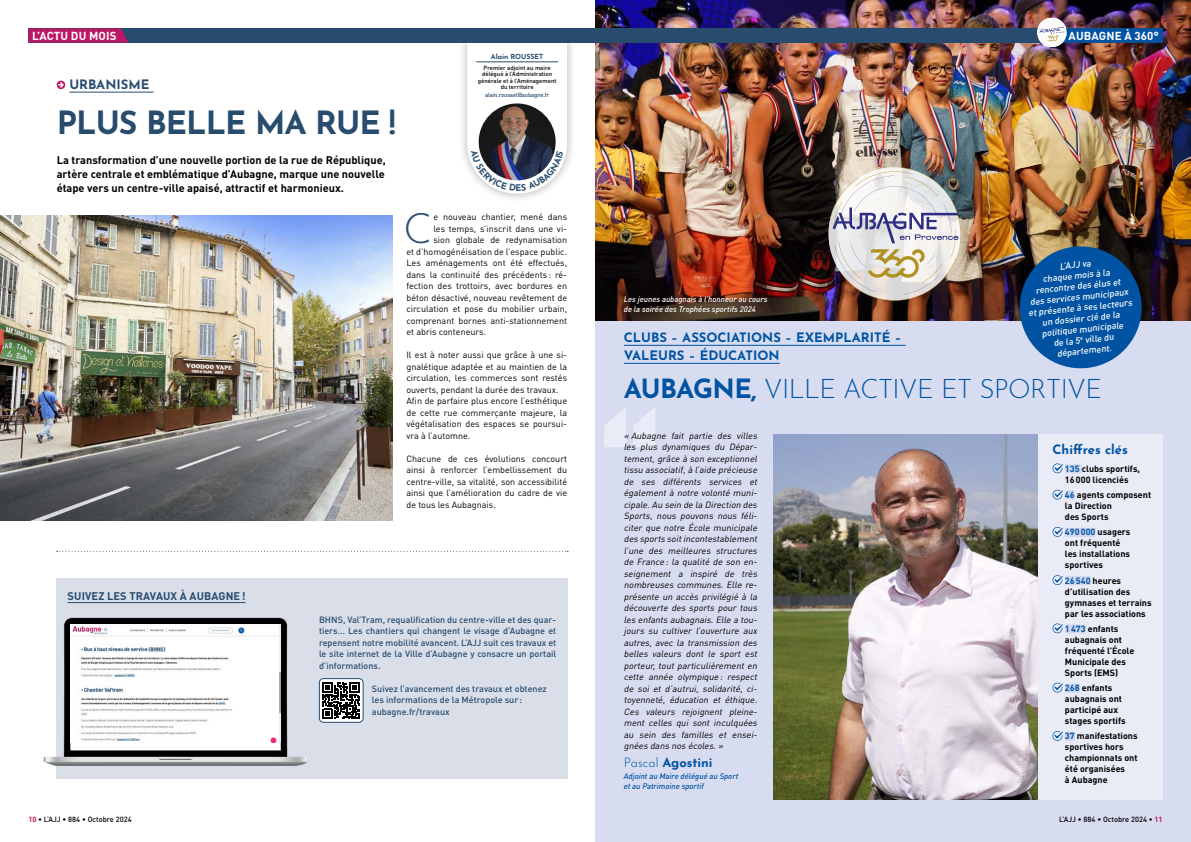
<style>
.page{position:relative;width:1191px;height:842px;background:#fff}
.page>*{position:absolute;margin:0;border:0;box-sizing:border-box;transform-origin:0 0}
.t1{font:300 41.4px "Josefin Sans";color:#284c6e}
.t2{font:700 32px "Josefin Sans";letter-spacing:-.03em;color:#284c6e}
.t3{font:300 26.5px "Josefin Sans";letter-spacing:-.02em;color:#0053a2}
.t4{font:700 13px/18px "Josefin Sans";color:#0053a2}
.t5{font:700 13px "Josefin Sans";color:#284c6e}
.t6{font:700 11.5px "DIN Pro";letter-spacing:.01em;color:#fff}
.t7{font:700 11px/14px "DIN Pro";color:#000;text-align:justify}
.t8{font:700 11px "DIN Pro";letter-spacing:.01em;color:#284c6e}
.t9{font:italic 9px/11.5px "DIN Pro";color:#000;text-align:justify}
.t10{font:9px/11.5px "DIN Pro";color:#000}
.t11{font:700 9px/11px "DIN Pro";color:#000}
.t12{font:500 9px/11.5px "DIN Pro";color:#284c6e;text-align:justify}
.t13{font:500 9px/10.8px "DIN Pro";color:#fff;text-align:center}
.t14{font:italic 500 8px/9.5px "DIN";color:#fff}
.t15{font:italic 500 8px/9.5px "DIN";color:#0053a2}
.t16{font:500 7.5px "DIN Pro";color:#000}
.t17{font:700 7px "Josefin Sans";color:#284c6e}
.t18{font:500 6px/6.5px "DIN Pro";color:#000;text-align:center}
.t19{font:500 6px "DIN Pro";letter-spacing:-.01em;color:#284c6e;scale:.95 1}
.s1{font-weight:700;color:#bb1765}
.s2{font-weight:700}
.s3{font-weight:300}
.s4{color:#0053a2}
</style>
<div class="page">
<div style="left:595px;top:0;width:596px;height:842px;background:#d7dcf0"></div>
<div style="left:56px;top:578px;width:511px;height:201px;background:#d9dee9"></div>
<hr style="left:68px;top:602px;width:177px;height:1px;background:#284c6e">
<div style="left:319px;top:679px;width:44px;height:43px;background:#fff;border-radius:4px"></div>
<svg style="left:323px;top:682px;width:37px;height:37px"></svg>
<div style="left:319px;top:678px;width:44px;height:45px;border:1px solid #284c6e;border-radius:4px"></div>
<hr style="left:69px;top:92px;width:85px;height:1px;background:#284c6e">
<svg style="left:57px;top:81px;width:8px;height:8px"></svg>
<svg style="left:57px;top:551px;width:511px;height:1px"></svg>
<div style="left:458px;top:33px;width:118px;height:170px;background:#000;opacity:.3"></div>
<img style="left:0;top:216px;width:392px;height:304px">
<svg style="left:44px;top:618px;width:264px;height:148px"></svg>
<img style="left:70px;top:625px;width:211px;height:117px">
<img style="left:595px;top:0;width:596px;height:321px">
<hr style="left:624px;top:345px;width:281px;height:1px;background:#0053a2">
<hr style="left:624px;top:363px;width:155px;height:1px;background:#0053a2">
<svg style="left:1016px;top:243px;width:128px;height:126px"></svg>
<img style="left:829px;top:167px;width:131px;height:134px">
<svg style="left:604px;top:407px;width:51px;height:40px"></svg>
<div style="left:1037px;top:434px;width:125px;height:365px;background:#e9ebf7"></div>
<div style="left:1065px;top:464px;width:16px;height:9px;background:#d3d8ef"></div>
<div style="left:1065px;top:491px;width:9px;height:9px;background:#d3d8ef"></div>
<div style="left:1065px;top:528px;width:30px;height:9px;background:#d3d8ef"></div>
<div style="left:1065px;top:576px;width:25px;height:9px;background:#d3d8ef"></div>
<div style="left:1065px;top:624px;width:20px;height:9px;background:#d3d8ef"></div>
<div style="left:1065px;top:684px;width:14px;height:9px;background:#d3d8ef"></div>
<div style="left:1065px;top:732px;width:9px;height:9px;background:#d3d8ef"></div>
<svg style="left:1052px;top:463px;width:11px;height:11px"></svg>
<svg style="left:1052px;top:489px;width:11px;height:11px"></svg>
<svg style="left:1052px;top:527px;width:11px;height:10px"></svg>
<svg style="left:1052px;top:575px;width:11px;height:10px"></svg>
<svg style="left:1052px;top:623px;width:11px;height:11px"></svg>
<svg style="left:1052px;top:682px;width:11px;height:11px"></svg>
<svg style="left:1052px;top:731px;width:11px;height:10px"></svg>
<img style="left:773px;top:434px;width:264px;height:365px">
<div style="left:595px;top:28px;width:567px;height:15px;background:#284c6e"></div>
<img style="left:1036px;top:17px;width:126px;height:31px">
<div style="left:28px;top:28px;width:567px;height:15px;background:#284c6e"></div>
<svg style="left:28px;top:28px;width:100px;height:15px"></svg>
<svg style="left:467px;top:43px;width:100px;height:151px"></svg>
<p class="t6" style="left:32px;top:28px;width:86px">L’ACTU DU MOIS</p>
<h3 class="t5" style="left:69px;top:73px;width:81px">URBANISME</h3>
<h2 class="t2" style="left:57px;top:95px;width:340px">PLUS BELLE MA RUE !</h2>
<p class="t7" style="left:57px;top:153px;width:331px">La transformation d’une nouvelle portion de la rue de République, artère centrale et emblématique d’Aubagne, marque une nouvelle étape vers un centre-ville apaisé, attractif et harmonieux.</p>
<p class="t17" style="left:491px;top:50px;width:54px">Alain ROUSSET</p>
<p class="t18" style="left:478px;top:64px;width:80px">Premier adjoint au maire délégué à l’Administration générale et à l’Aménagement du territoire</p>
<p class="t19" style="left:485px;top:91px;width:69px">alain.rousset@aubagne.fr</p>
<h1 class="t1" style="left:403px;top:196px;width:30px">C</h1>
<p class="t10" style="left:433px;top:211px;width:135px">e nouveau chantier, mené dans</p>
<p class="t10" style="left:433px;top:222px;width:135px">les temps, s’inscrit dans une vi-</p>
<p class="t10" style="left:433px;top:234px;width:135px">sion globale de redynamisation</p>
<p class="t10" style="left:406px;top:245px;width:162px">et d’homogénéisation de l’espace public.</p>
<p class="t10" style="left:406px;top:257px;width:162px">Les aménagements ont été effectués,</p>
<p class="t10" style="left:406px;top:268px;width:162px">dans la continuité des précédents : ré-</p>
<p class="t10" style="left:406px;top:280px;width:162px">fection des trottoirs, avec bordures en</p>
<p class="t10" style="left:406px;top:291px;width:162px">béton désactivé, nouveau revêtement de</p>
<p class="t10" style="left:406px;top:303px;width:162px">circulation et pose du mobilier urbain,</p>
<p class="t10" style="left:406px;top:314px;width:162px">comprenant bornes anti-stationnement</p>
<p class="t10" style="left:406px;top:326px;width:81px">et abris conteneurs.</p>
<p class="t10" style="left:406px;top:349px;width:162px">Il est à noter aussi que grâce à une si&shy;gnalétique adaptée et au maintien de la circulation, les commerces sont restés ouverts, pendant la durée des travaux.<br>Afin de parfaire plus encore l’esthétique de cette rue commerçante majeure, la végétalisation des espaces se poursui&shy;vra à l’automne.</p>
<p class="t10" style="left:406px;top:452px;width:162px;text-align:justify">Chacune de ces évolutions concourt ainsi à renforcer l’embellissement du centre-ville, sa vitalité, son accessibilité ainsi que l’amélioration du cadre de vie de tous les Aubagnais.</p>
<p class="t8" style="left:68px;top:588px;width:179px">SUIVEZ LES TRAVAUX À AUBAGNE!</p>
<p class="t16" style="left:28px;top:814px;width:105px"><span class="s1">10</span> • L’AJJ • 884 • Octobre 2024</p>
<p class="t12" style="left:319px;top:613px;width:239px">BHNS, Val’Tram, requalification du centre-ville et des quar&shy;tiers… Les chantiers qui changent le visage d’Aubagne et repensent notre mobilité avancent. L’AJJ suit ces travaux et le site internet de la Ville d’Aubagne y consacre un portail d’informations.</p>
<p class="t12" style="left:372px;top:682px;width:176px;text-align:left">Suivez l’avancement des travaux et obtenez les informations de la Métropole sur : aubagne.fr/travaux</p>
<p class="t6" style="left:1068px;top:28px;width:92px">AUBAGNE À 360°</p>
<p class="t13" style="left:1023px;top:264px;width:106px;rotate:-6deg">L’AJJ va<br>chaque mois à la rencontre des élus et<br>des services municipaux et présente à ses lecteurs un dossier clé de la politique municipale<br>de la 5<sup>e</sup> ville du département.</p>
<p class="t14" style="left:624px;top:295px;width:145px">Les jeunes aubagnais à l’honneur au cours de la soirée des Trophées sportifs 2024</p>
<h3 class="t4" style="left:624px;top:327px;width:279px">CLUBS – ASSOCIATIONS – EXEMPLARITÉ –<br>VALEURS – ÉDUCATION</h3>
<h3 class="t3" style="left:624px;top:368px;width:480px"><span class="s2">AUBAGNE,</span> VILLE ACTIVE ET SPORTIVE</h3>
<p class="t9" style="left:624px;top:429px;width:137px">« Aubagne fait partie des villes les plus dynamiques du Dépar&shy;tement, grâce à son exceptionnel tissu associatif,à l’aide précieuse de ses différents services et également à notre volonté muni&shy;cipale.Au sein de la Direction des Sports, nous pouvons nous féli&shy;citer que notre École municipale des sports soitincontestablement l’une des meilleures structures de France: la qualité de son en&shy;seignement a inspiré de très nombreuses communes. Elle re&shy;présente un accès privilégié à la découverte des sports pour tous les enfants aubagnais.Elle a tou&shy;jours su cultiver l’ouverture aux autres, avec la transmission des belles valeurs dont le sport est porteur, tout particulièrement en cette année olympique: respect de soi et d’autrui, solidarité, ci&shy;toyenneté, éducation et éthique.<br>Ces valeurs rejoignent pleine&shy;ment celles qui sont inculquées au sein des familles et ensei&shy;gnées dans nos écoles. »</p>
<h3 class="t4" style="left:624px;top:752px;width:90px"><span class="s3">Pascal</span> Agostini</h3>
<p class="t15" style="left:624px;top:771px;width:116px">Adjoint au Maire délégué au Sport et au Patrimoine sportif</p>
<h3 class="t4" style="left:1052px;top:438px;width:77px">Chiffres clés</h3>
<p class="t11" style="left:1065px;top:463px;width:77px"><span class="s4">135</span> clubs sportifs,<br>16000 licenciés</p>
<p class="t11" style="left:1065px;top:489px;width:88px"><span class="s4">46</span> agents composent la Direction<br>des Sports</p>
<p class="t11" style="left:1065px;top:526px;width:67px"><span class="s4">490000</span> usagers ont fréquenté les installations sportives</p>
<p class="t11" style="left:1065px;top:574px;width:88px"><span class="s4">26540</span> heures d’utilisation des gymnases et terrains par les associations</p>
<p class="t11" style="left:1065px;top:623px;width:71px"><span class="s4">1473</span> enfants aubagnais ont fréquenté l’École<br>Municipale des<br>Sports (EMS)</p>
<p class="t11" style="left:1065px;top:682px;width:62px"><span class="s4">268</span> enfants aubagnais ont participé aux stages sportifs</p>
<p class="t11" style="left:1065px;top:730px;width:74px"><span class="s4">37</span> manifestations sportives hors championnats ont été organisées<br>à Aubagne</p>
<p class="t16" style="left:1059px;top:814px;width:105px">L’AJJ • 884 • Octobre 2024 • <span class="s1">11</span></p>
</div>
